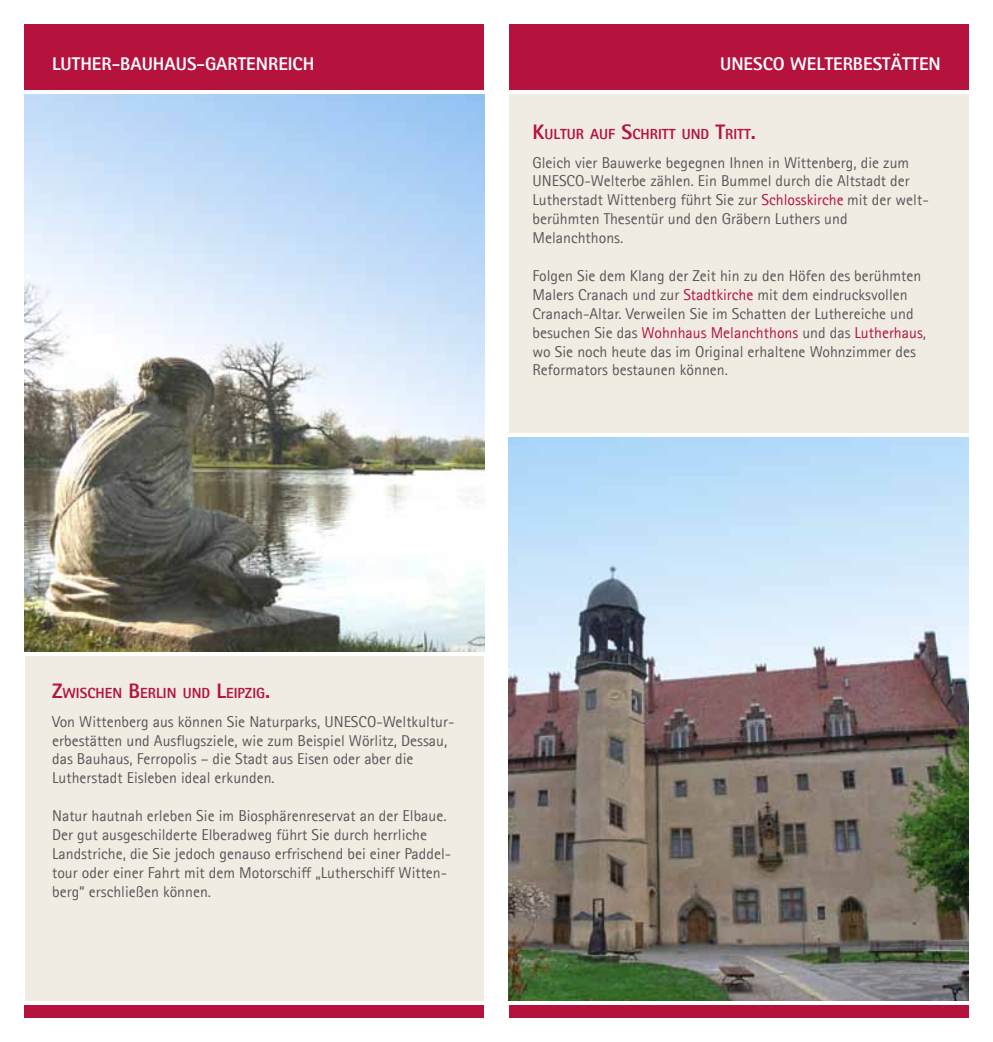
<style>
.page{position:relative;width:993px;height:1042px;background:#fff}
.page>*{position:absolute;margin:0;border:0;box-sizing:border-box;transform-origin:0 0}
.t1{font:800 18.38px "Agfa Rotis Sans Serif";color:#fff}
.t2{font:15.75px/18.9px "Agfa Rotis Sans Serif";color:#58585a}
.t3{font:800 14.7px "Agfa Rotis Sans Serif";color:#b5123e}
.s1{font-size:21px}
.s2{color:#b5123e}
</style>
<div class="page">
<img style="left:25px;top:94px;width:459px;height:558px">
<div style="left:508px;top:92px;width:459px;height:360px;background:#f1ece2"></div>
<img style="left:508px;top:437px;width:459px;height:564px">
<div style="left:25px;top:25px;width:459px;height:65px;background:#b5123e"></div>
<div style="left:508px;top:25px;width:459px;height:65px;background:#b5123e"></div>
<hr style="left:0;top:90px;width:992px;height:4px;background:#fff">
<div style="left:25px;top:1003px;width:459px;height:14px;background:#b5123e"></div>
<div style="left:508px;top:1003px;width:459px;height:14px;background:#b5123e"></div>
<hr style="left:502px;top:433px;width:490px;height:4px;background:#fff">
<div style="left:25px;top:654px;width:458px;height:348px;background:#f1ece2"></div>
<hr style="left:0;top:1001px;width:992px;height:4px;background:#fff">
<hr style="left:0;top:652px;width:490px;height:4px;background:#fff">
<p class="t1" style="left:52px;top:52px;width:264px">LUTHER-BAUHAUS-GARTENREICH</p>
<p class="t1" style="left:719px;top:52px;width:222px">UNESCO WELTERBESTÄTTEN</p>
<p class="t3" style="left:532px;top:124px;width:225px"><span class="s1">K</span>ULTUR AUF <span class="s1">S</span>CHRITT UND <span class="s1">T</span>RITT<span class="s1">.</span></p>
<p class="t2" style="left:532px;top:153px;width:397px">Gleich vier Bauwerke begegnen Ihnen in Wittenberg, die zum UNESCO-Welterbe zählen. Ein Bummel durch die Altstadt der Lutherstadt Wittenberg führt Sie zur <span class="s2">Schlosskirche</span> mit der welt&shy;berühmten Thesentür und den Gräbern Luthers und Melanchthons.</p>
<p class="t2" style="left:532px;top:266px;width:395px">Folgen Sie dem Klang der Zeit hin zu den Höfen des berühmten Malers Cranach und zur <span class="s2">Stadtkirche</span> mit dem eindrucksvollen Cranach-Altar. Verweilen Sie im Schatten der Luthereiche und besuchen Sie das <span class="s2">Wohnhaus Melanchthons</span> und das <span class="s2">Lutherhaus</span>, wo Sie noch heute das im Original erhaltene Wohnzimmer des Reformators bestaunen können.</p>
<p class="t3" style="left:52px;top:683px;width:219px"><span class="s1">Z</span>WISCHEN <span class="s1">B</span>ERLIN UND <span class="s1">L</span>EIPZIG<span class="s1">.</span></p>
<p class="t2" style="left:52px;top:712px;width:404px">Von Wittenberg aus können Sie Naturparks, UNESCO-Weltkultur&shy;erbestätten und Ausflugsziele, wie zum Beispiel Wörlitz, Dessau, das Bauhaus, Ferropolis – die Stadt aus Eisen oder aber die Lutherstadt Eisleben ideal erkunden.</p>
<p class="t2" style="left:52px;top:806px;width:400px">Natur hautnah erleben Sie im Biosphärenreservat an der Elbaue.<br>Der gut ausgeschilderte Elberadweg führt Sie durch herrliche Landstriche, die Sie jedoch genauso erfrischend bei einer Paddel&shy;tour oder einer Fahrt mit dem Motorschiff „Lutherschiff Witten&shy;berg“ erschließen können.</p>
</div>
